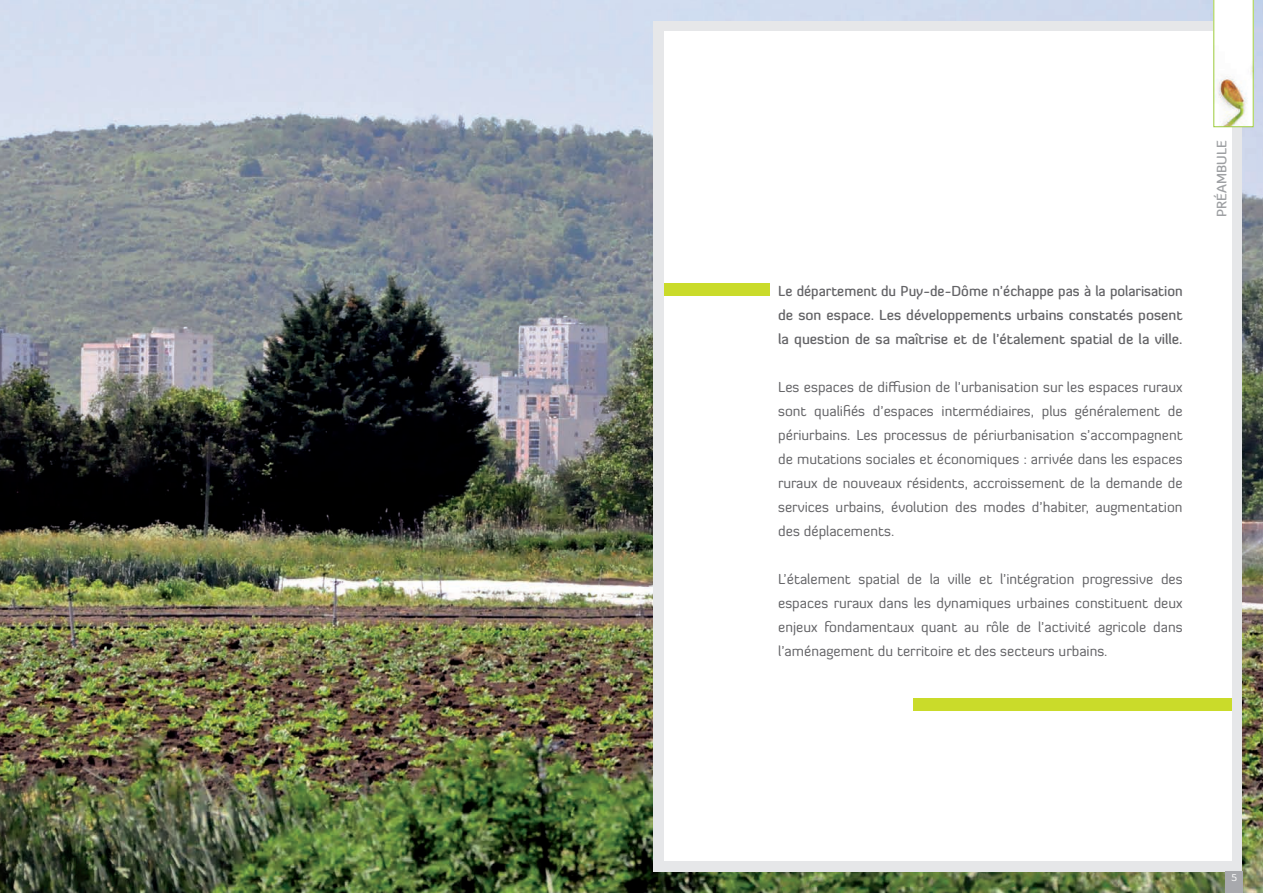
<style>
.page{position:relative;width:1263px;height:893px;background:#fff}
.page>*{position:absolute;margin:0;border:0;box-sizing:border-box;transform-origin:0 0}
.t1{font:14.25px/24px "Diavlo";color:#636366;text-align:justify}
.t2{font:500 14.25px/24px "Diavlo";color:#636366;text-align:justify;scale:.96 1}
.t3{font:500 13.5px "Diavlo";color:#9d9fa2}
.t4{font:9.75px "Diavlo";color:#fff}
</style>
<div class="page">
<img style="left:0;top:0;width:1263px;height:893px">
<div style="left:653px;top:21px;width:589px;height:851px;background:#e6e7e9"></div>
<div style="left:664px;top:32px;width:567px;height:829px;background:#fff"></div>
<div style="left:913px;top:698px;width:318px;height:13px;background:#cadb2a"></div>
<div style="left:664px;top:284px;width:106px;height:12px;background:#cadb2a"></div>
<svg style="left:1213px;top:0;width:40px;height:127px"></svg>
<div style="left:1225px;top:872px;width:17px;height:21px;background:#a8a9ad"></div>
<p class="t2" style="left:778px;top:278px;width:423px">Le département du Puy-de-Dôme n’échappe pas à la polarisation de son espace. Les développements urbains constatés posent la question de sa maîtrise et de l’étalement spatial de la ville.</p>
<p class="t1" style="left:778px;top:375px;width:406px">Les espaces de diffusion de l’urbanisation sur les espaces ruraux sont qualifiés d’espaces intermédiaires, plus généralement de périurbains. Les processus de périurbanisation s’accompagnent de mutations sociales et économiques : arrivée dans les espaces ruraux de nouveaux résidents, accroissement de la demande de services urbains, évolution des modes d’habiter, augmentation des déplacements.</p>
<p class="t1" style="left:778px;top:567px;width:406px">L’étalement spatial de la ville et l’intégration progressive des espaces ruraux dans les dynamiques urbaines constituent deux enjeux fondamentaux quant au rôle de l’activité agricole dans l’aménagement du territoire et des secteurs urbains.</p>
<p class="t3" style="left:1213px;top:217px;width:78px;rotate:-90deg">PRÉAMBULE</p>
<p class="t4" style="left:1231px;top:871px;width:7px">5</p>
</div>
